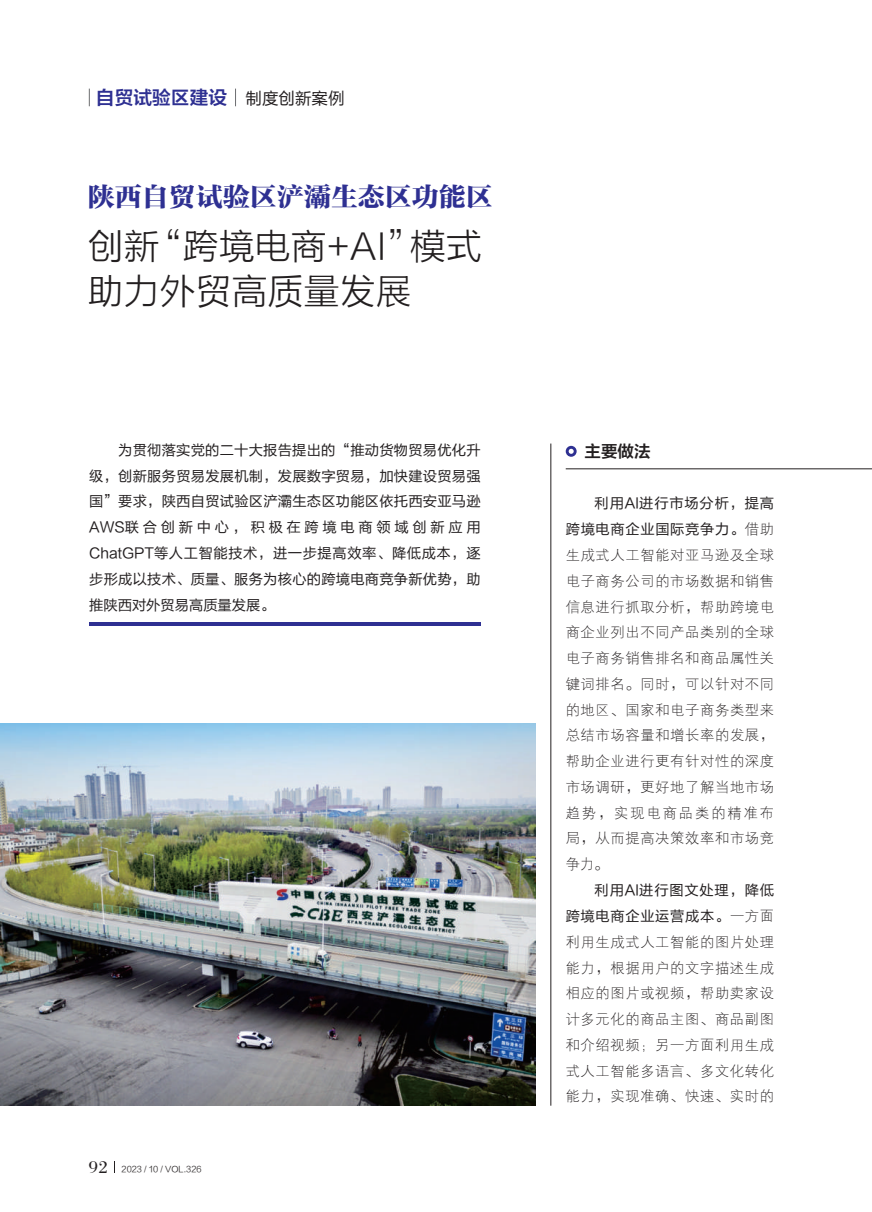
<style>
.page{position:relative;width:872px;height:1212px;background:#fff}
.page>*{position:absolute;margin:0;border:0;box-sizing:border-box;transform-origin:0 0}
.t1{font:36px/45.3px "FZLTXHK";color:#231f20}
.t2{font:27px "FZTYSK GBK1 0";color:#2e3092}
.t3{font:18.75px "FZLTZCHK GBK1 0";color:#2e3092}
.t4{font:16.5px "FZLTZCHK GBK1 0";color:#231f20}
.t5{font:14.25px/25.8px "FZXDXK GBK1 0";letter-spacing:.05em;color:#231f20;text-align:justify}
.t6{font:14.25px/25.8px "FZLTHK GBK1 0";letter-spacing:.045em;color:#231f20;text-align:right}
.t7{font:8.25px "FZLTXIHJW GB1 0";color:#231f20}
.s1{font-family:"FZLTHJW GB1 0";font-size:16.5px;color:#231f20}
.s2{font-family:"FZS3 JW GB1 0";font-size:18px}
.s3{font-family:"FZXDXK GBK1 0"}
</style>
<div class="page">
<svg style="left:235px;top:89px;width:1px;height:17px"></svg>
<svg style="left:89px;top:89px;width:1px;height:17px"></svg>
<hr style="left:89px;top:623px;width:391px;height:3px;background:#2e3092">
<div style="left:566px;top:446px;width:10px;height:11px;background:#2e3092;border-radius:50%"></div>
<svg style="left:568px;top:449px;width:5px;height:5px"></svg>
<hr style="left:566px;top:469px;width:306px;height:1px;background:#231f20">
<img style="left:0;top:724px;width:536px;height:382px">
<hr style="left:550px;top:443px;width:1px;height:663px;background:#231f20">
<svg style="left:114px;top:1161px;width:1px;height:12px"></svg>
<h3 class="t3" style="left:96px;top:87px;width:250px">自贸试验区建设 <span class="s1">制度创新案例</span></h3>
<h2 class="t2" style="left:88px;top:183px;width:407px">陕西自贸试验区浐灞生态区功能区</h2>
<h1 class="t1" style="left:88px;top:225px;width:396px">创新“跨境电商+AI”模式助力外贸高质量发展</h1>
<p class="t6" style="left:89px;top:437px;width:393px;text-align:justify;text-indent:29px">为贯彻落实党的二十大报告提出的“推动货物贸易优化升级，创新服务贸易发展机制，发展数字贸易，加快建设贸易强国”要求，陕西自贸试验区浐灞生态区功能区依托西安亚马逊AWS联合创新中心，积极在跨境电商领域创新应用ChatGPT等人工智能技术，进一步提高效率、降低成本，逐步形成以技术、质量、服务为核心的跨境电商竞争新优势，助推陕西对外贸易高质量发展。</p>
<p class="t7" style="left:89px;top:1165px;width:114px"><span class="s2">92</span> 2023 / 10 / VOL.326</p>
<p class="t4" style="left:584px;top:442px;width:67px">主要做法</p>
<p class="t6" style="left:566px;top:491px;width:210px">利用AI进行市场分析，提高<br>跨境电商企业国际竞争力。<span class="s3">借助</span></p>
<p class="t5" style="left:565px;top:543px;width:210px">生成式人工智能对亚马逊及全球电子商务公司的市场数据和销售信息进行抓取分析，帮助跨境电商企业列出不同产品类别的全球电子商务销售排名和商品属性关键词排名。同时，可以针对不同的地区、国家和电子商务类型来总结市场容量和增长率的发展，帮助企业进行更有针对性的深度市场调研，更好地了解当地市场趋势，实现电商品类的精准布局，从而提高决策效率和市场竞争力。</p>
<p class="t6" style="left:565px;top:877px;width:210px">利用AI进行图文处理，降低<br>跨境电商企业运营成本。<span class="s3">一方面</span></p>
<p class="t5" style="left:565px;top:929px;width:210px">利用生成式人工智能的图片处理能力，根据用户的文字描述生成相应的图片或视频，帮助卖家设计多元化的商品主图、商品副图和介绍视频；另一方面利用生成式人工智能多语言、多文化转化能力，实现准确、快速、实时的</p>
</div>
